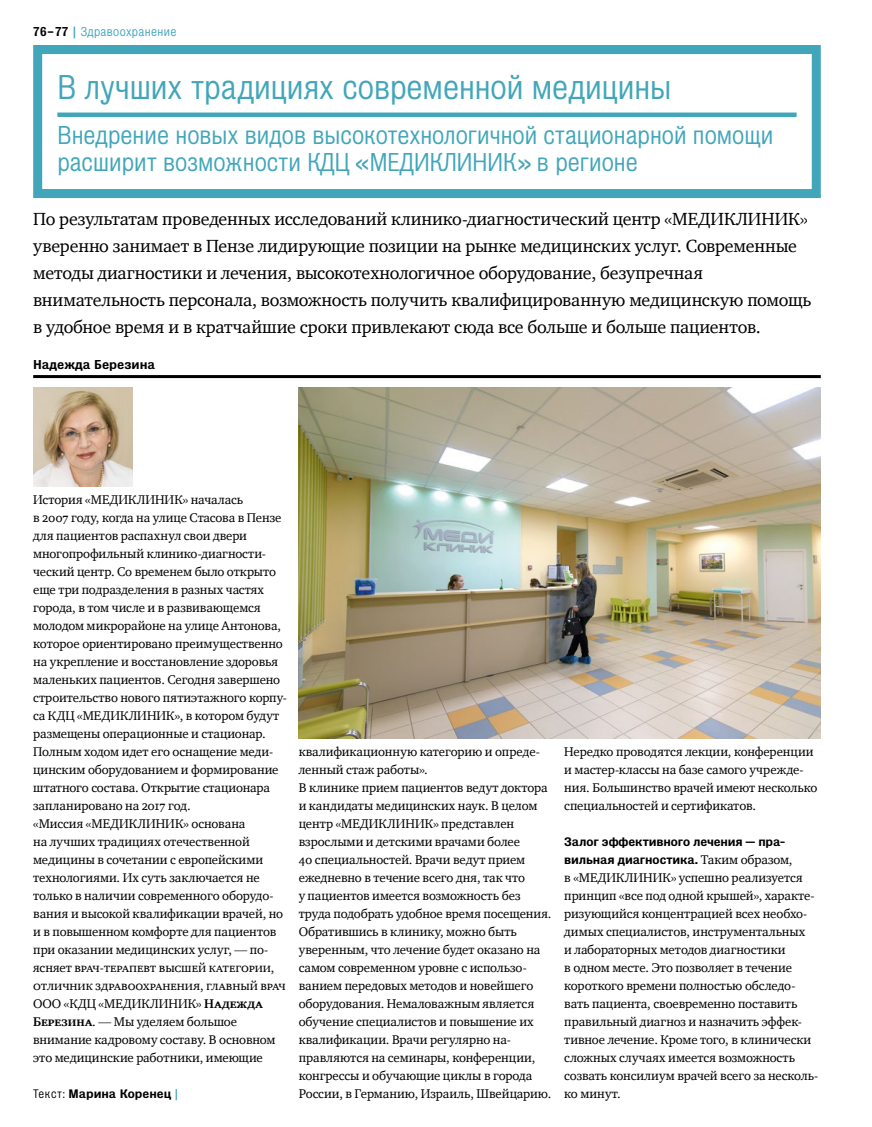
<style>
.page{position:relative;width:872px;height:1127px;background:#fff}
.page>*{position:absolute;margin:0;border:0;box-sizing:border-box;transform-origin:0 0}
.t1{font:36px "Afisha Grot C";letter-spacing:-.005em;color:#41a6ba}
.t2{font:27px/27px "Afisha Grot C";color:#41a6ba}
.t3{font:18px/27px "Charter OSC";letter-spacing:-.005em;color:#000}
.t4{font:13.5px "Afisha Grot C";letter-spacing:.025em;color:#41a6ba}
.t5{font:13.5px "Afisha Grot C Bold";color:#000}
.t6{font:12.9px/18px "Charter OSC";letter-spacing:-.005em;color:#000}
.t7{font:12.9px/18px "Charter SCC";letter-spacing:-.005em;color:#000}
.t8{font:12.9px/18px "Afisha Grot C Bold";letter-spacing:-.01em;color:#000}
.s1{font-family:"Afisha Grot C Bold";color:#000}
.s2{font-family:"Afisha Grot C Bold"}
.s3{font-family:"Charter OSC"}
.s4{font-weight:700}
.s5{font-family:"Charter SCC";font-weight:700}
.s6{font-family:"Afisha Grot C"}
.s7{color:#41a6ba}
</style>
<div class="page">
<div style="left:33px;top:45px;width:787px;height:153px;border:9px solid #41a6ba"></div>
<div style="left:57px;top:112px;width:739px;height:5px;background:#41a6ba"></div>
<hr style="left:33px;top:375px;width:787px;height:3px;background:#000">
<img style="left:33px;top:387px;width:100px;height:99px">
<img style="left:299px;top:387px;width:521px;height:351px">
<p class="t4" style="left:33px;top:26px;width:145px"><span class="s1">76–77</span> <span class="s2">|</span> Здравоохранение</p>
<h1 class="t1" style="left:57px;top:73px;width:615px">В лучших традициях современной медицины</h1>
<h2 class="t2" style="left:57px;top:123px;width:717px">Внедрение новых видов высокотехнологичной стационарной помощи расширит возможности КДЦ «МЕДИКЛИНИК» в регионе</h2>
<p class="t3" style="left:33px;top:206px;width:780px">По результатам проведенных исследований клинико-диагностический центр «МЕДИКЛИНИК» уверенно занимает в Пензе лидирующие позиции на рынке медицинских услуг. Современные методы диагностики и лечения, высокотехнологичное оборудование, безупречная внимательность персонала, возможность получить квалифицированную медицинскую помощь в удобное время и в кратчайшие сроки привлекают сюда все больше и больше пациентов.</p>
<p class="t5" style="left:33px;top:360px;width:123px">Надежда Березина</p>
<p class="t6" style="left:33px;top:491px;width:255px">История «МЕДИКЛИНИК» началась<br>в 2007 году, когда на улице Стасова в Пензе для пациентов распахнул свои двери многопрофильный клинико-диагности&shy;ческий центр. Со временем было открыто еще три подразделения в разных частях города, в том числе и в развивающемся молодом микрорайоне на улице Антонова, которое ориентировано преимущественно на укрепление и восстановление здоровья маленьких пациентов. Сегодня завершено строительство нового пятиэтажного корпу&shy;са КДЦ «МЕДИКЛИНИК», в котором будут размещены операционные и стационар.<br>Полным ходом идет его оснащение меди&shy;цинским оборудованием и формирование штатного состава. Открытие стационара запланировано на 2017 год.<br>«Миссия «МЕДИКЛИНИК» основана<br>на лучших традициях отечественной медицины в сочетании с европейскими технологиями. Их суть заключается не только в наличии современного оборудо&shy;вания и высокой квалификации врачей, но и в повышенном комфорте для пациентов при оказании медицинских услуг, — по-</p>
<p class="t7" style="left:33px;top:959px;width:254px"><span class="s3">ясняет</span> врач-терапевт высшей категории, отличник здравоохранения, главный врач<br>ООО «КДЦ «МЕДИКЛИНИК» <span class="s4">Надежда</span></p>
<p class="t6" style="left:33px;top:1013px;width:244px"><span class="s5">Березина</span>. — Мы уделяем большое внимание кадровому составу. В основном это медицинские работники, имеющие</p>
<p class="t8" style="left:33px;top:1086px;width:146px"><span class="s6">Текст:</span> Марина Коренец <span class="s7">|</span></p>
<p class="t6" style="left:299px;top:743px;width:254px">квалификационную категорию и опреде&shy;ленный стаж работы».<br>В клинике прием пациентов ведут доктора и кандидаты медицинских наук. В целом центр «МЕДИКЛИНИК» представлен взрослыми и детскими врачами более<br>40 специальностей. Врачи ведут прием ежедневно в течение всего дня, так что<br>у пациентов имеется возможность без труда подобрать удобное время посещения.<br>Обратившись в клинику, можно быть уверенным, что лечение будет оказано на самом современном уровне с использо&shy;ванием передовых методов и новейшего оборудования. Немаловажным является обучение специалистов и повышение их квалификации. Врачи регулярно на&shy;правляются на семинары, конференции, конгрессы и обучающие циклы в города России, в Германию, Израиль, Швейцарию.</p>
<p class="t6" style="left:564px;top:743px;width:255px">Нередко проводятся лекции, конференции и мастер-классы на базе самого учрежде&shy;ния. Большинство врачей имеют несколько специальностей и сертификатов.</p>
<p class="t8" style="left:564px;top:834px;width:230px">Залог эффективного лечения — пра&shy;вильная диагностика. <span class="s3">Таким образом,</span></p>
<p class="t6" style="left:564px;top:869px;width:255px">в «МЕДИКЛИНИК» успешно реализуется принцип «все под одной крышей», характе&shy;ризующийся концентрацией всех необхо&shy;димых специалистов, инструментальных<br>и лабораторных методов диагностики<br>в одном месте. Это позволяет в течение короткого времени полностью обследо&shy;вать пациента, своевременно поставить правильный диагноз и назначить эффек&shy;тивное лечение. Кроме того, в клинически сложных случаях имеется возможность созвать консилиум врачей всего за несколь&shy;ко минут.</p>
</div>
